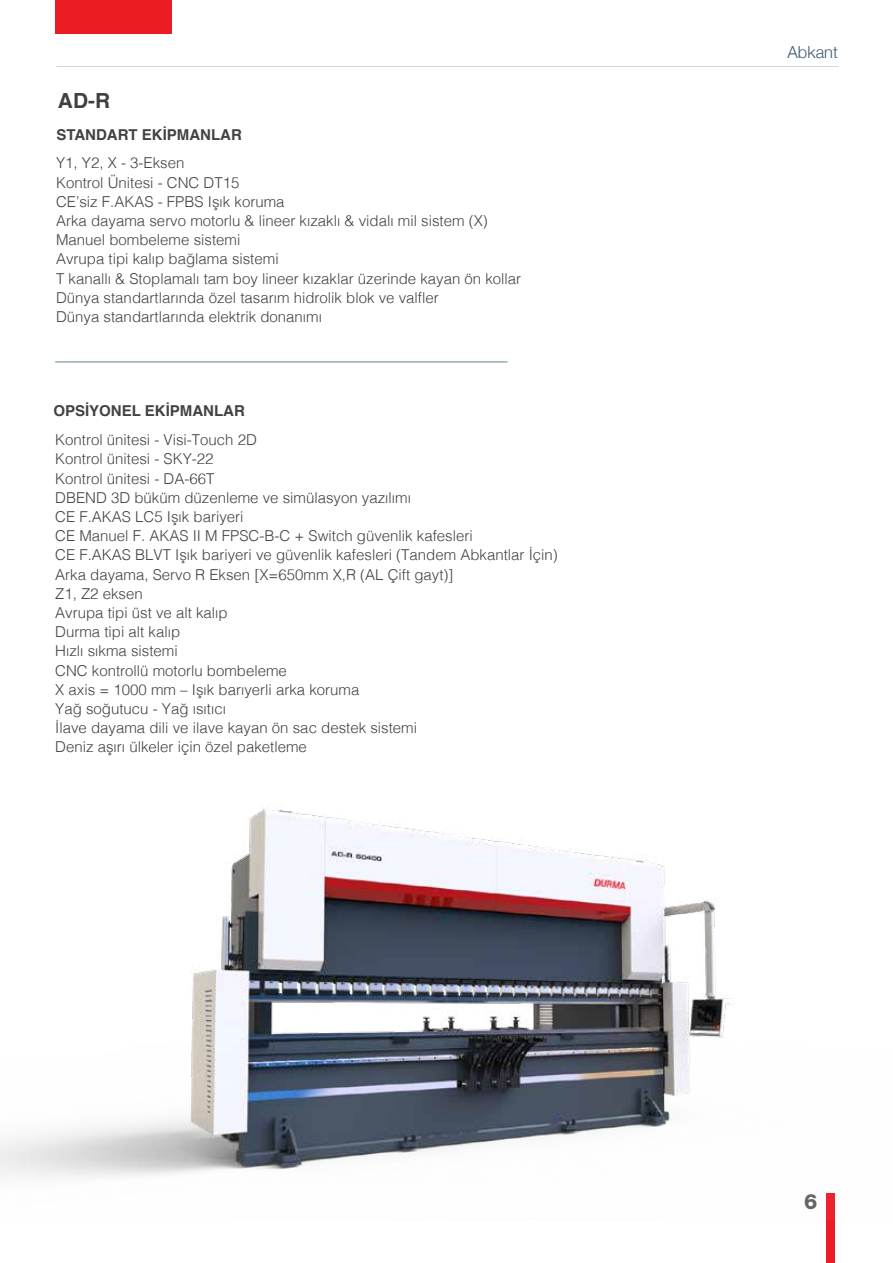
<style>
.page{position:relative;width:893px;height:1263px;background:#fff}
.page>*{position:absolute;margin:0;border:0;box-sizing:border-box;transform-origin:0 0}
.t1{font:800 21px "Helvetica Neue LT Pro";color:#606060}
.t2{font:700 20.85px "Helvetica";color:#404041}
.t3{font:300 16.5px "Helvetica Neue";color:#445c6e}
.t4{font:300 15px/19.2px "Helvetica";color:#414242}
.t5{font:700 15px "Helvetica";color:#414242}
</style>
<div class="page">
<hr style="left:55px;top:361px;width:452px;height:2px;background:#92adb6">
<div style="left:826px;top:1194px;width:8px;height:69px;background:#eb1c24"></div>
<img style="left:0;top:807px;width:835px;height:412px">
<div style="left:55px;top:0;width:117px;height:34px;background:#eb1c24"></div>
<h2 class="t2" style="left:58px;top:83px;width:54px">AD-R</h2>
<p class="t5" style="left:56px;top:122px;width:187px">STANDART EKİPMANLAR</p>
<p class="t4" style="left:56px;top:152px;width:467px">Y1, Y2, X - 3-Eksen<br>Kontrol Ünitesi - CNC DT15<br>CE’siz F.AKAS - FPBS Işık koruma<br>Arka dayama servo motorlu &amp; lineer kızaklı &amp; vidalı mil sistem (X)<br>Manuel bombeleme sistemi<br>Avrupa tipi kalıp bağlama sistemi<br>T kanallı &amp; Stoplamalı tam boy lineer kızaklar üzerinde kayan ön kollar Dünya standartlarında özel tasarım hidrolik blok ve valfler<br>Dünya standartlarında elektrik donanımı</p>
<p class="t5" style="left:53px;top:398px;width:193px">OPSİYONEL EKİPMANLAR</p>
<p class="t4" style="left:55px;top:429px;width:504px">Kontrol ünitesi - Visi-Touch 2D<br>Kontrol ünitesi - SKY-22<br>Kontrol ünitesi - DA-66T<br>DBEND 3D büküm düzenleme ve simülasyon yazılımı<br>CE F.AKAS LC5 Işık bariyeri<br>CE Manuel F. AKAS II M FPSC-B-C + Switch güvenlik kafesleri<br>CE F.AKAS BLVT Işık bariyeri ve güvenlik kafesleri (Tandem Abkantlar İçin)<br>Arka dayama, Servo R Eksen [X=650mm X,R (AL Çift gayt)]<br>Z1, Z2 eksen<br>Avrupa tipi üst ve alt kalıp<br>Durma tipi alt kalıp<br>Hızlı sıkma sistemi<br>CNC kontrollü motorlu bombeleme<br>X axis = 1000 mm – Işık barıyerli arka koruma<br>Yağ soğutucu - Yağ ısıtıcı<br>İlave dayama dili ve ilave kayan ön sac destek sistemi<br>Deniz aşırı ülkeler için özel paketleme</p>
<p class="t3" style="left:788px;top:39px;width:52px">Abkant</p>
<h1 class="t1" style="left:804px;top:1189px;width:15px">6</h1>
</div>
